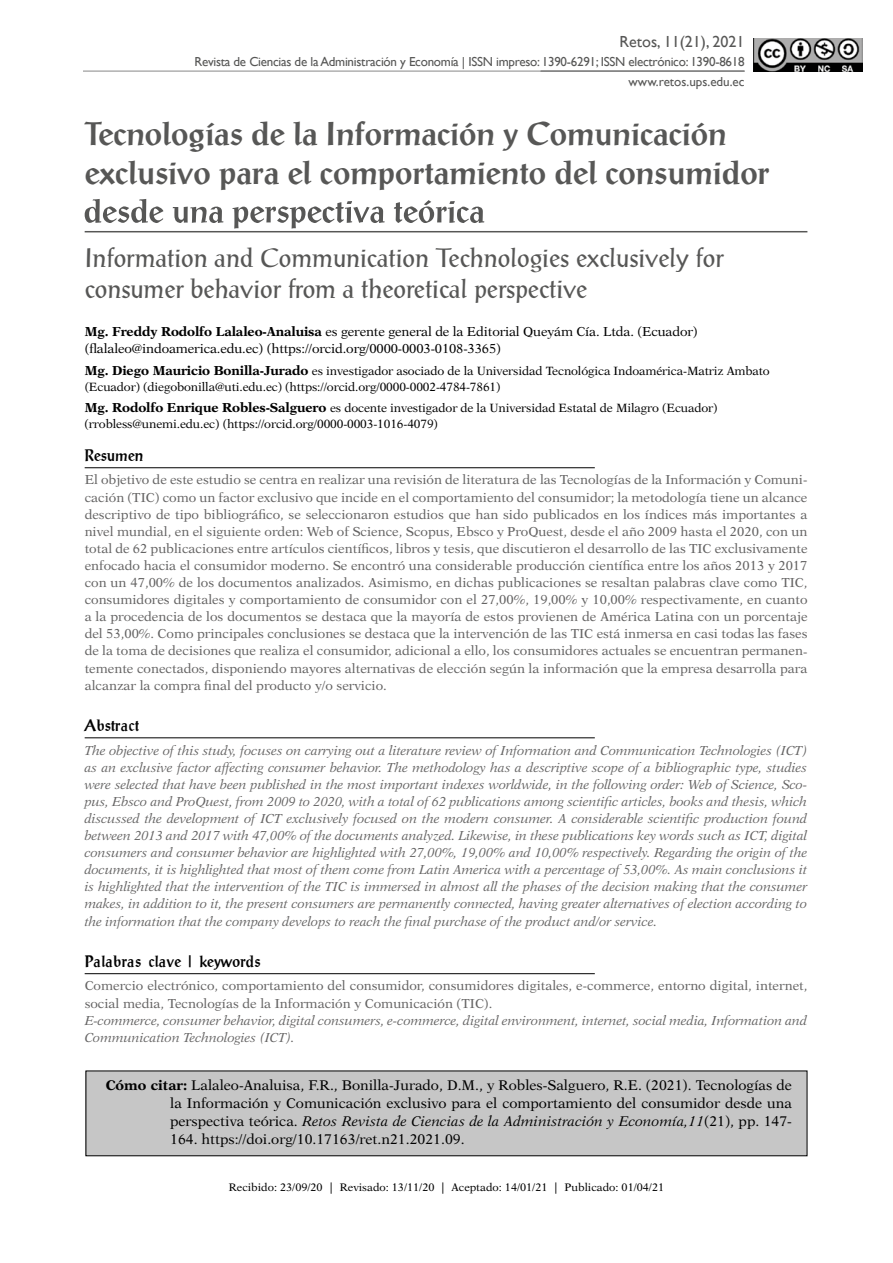
<style>
.page{position:relative;width:893px;height:1263px;background:#fff}
.page>*{position:absolute;margin:0;border:0;box-sizing:border-box;transform-origin:0 0}
.t1{font:700 32.25px/38.7px "Post Antiqua";color:#575756}
.t2{font:26.1px/31.3px "Post Antiqua";color:#575756}
.t3{font:600 17.7px "Post Antiqua";color:#000;scale:.91 1}
.t4{font:16.05px "Gill Sans";color:#575756}
.t5{font:14.1px/18.1px "New Aster LT Std";color:#000;text-align:justify}
.t6{font:13.05px/17.1px "New Aster LT Std";color:#646363;text-align:justify}
.t7{font:italic 13.05px/17.1px "New Aster LT Std";letter-spacing:-.01em;color:#646363;text-align:justify}
.t8{font:13.05px/17.1px "New Aster LT Std";letter-spacing:-.01em;color:#000}
.t9{font:13.05px/20.2px "Gill Sans";letter-spacing:-.02em;color:#575756;text-align:right}
.t10{font:12px/16px "New Aster LT Std";letter-spacing:-.01em;color:#000}
.t11{font:10.95px "New Aster LT Std";color:#000}
.s1{font-weight:700}
.s2{font-weight:700;font-size:13.05px}
.s3{font-style:italic}
.s4{font-family:"Helvetica";font-weight:700}
</style>
<div class="page">
<div style="left:86px;top:1071px;width:721px;height:85px;background:#c6c6c6"></div>
<div style="left:86px;top:1070px;width:721px;height:86px;border:1px solid #000"></div>
<img style="left:753px;top:38px;width:109px;height:33px">
<hr style="left:83px;top:71px;width:662px;height:1px;background:#878787">
<hr style="left:85px;top:231px;width:722px;height:1px;background:#575756">
<svg style="left:85px;top:199px;width:399px;height:30px"></svg>
<hr style="left:85px;top:467px;width:510px;height:1px;background:#000">
<hr style="left:85px;top:737px;width:510px;height:1px;background:#000">
<hr style="left:85px;top:973px;width:510px;height:1px;background:#000">
<p class="t4" style="left:619px;top:32px;width:127px">Retos, 11(21), 2021</p>
<p class="t9" style="left:195px;top:51px;width:552px">Revista de Ciencias de la Administración y Economía | ISSN impreso: 1390-6291; ISSN electrónico: 1390-8618 www.retos.ups.edu.ec</p>
<h1 class="t1" style="left:85px;top:114px;width:686px">Tecnologías de la Información y Comunicación exclusivo para el comportamiento del consumidor</h1>
<h2 class="t2" style="left:85px;top:242px;width:640px">Information and Communication Technologies exclusively for consumer behavior from a theoretical perspective</h2>
<p class="t8" style="left:85px;top:323px;width:614px"><span class="s1">Mg. Freddy Rodolfo Lalaleo-Analuisa</span> es gerente general de la Editorial Queyám Cía. Ltda. (Ecuador) (flalaleo@indoamerica.edu.ec) (https://orcid.org/0000-0003-0108-3365)</p>
<p class="t10" style="left:85px;top:363px;width:687px"><span class="s2">Mg. Diego Mauricio Bonilla-Jurado</span> es investigador asociado de la Universidad Tecnológica Indoamérica-Matriz Ambato (Ecuador) (diegobonilla@uti.edu.ec) (https://orcid.org/0000-0002-4784-7861)</p>
<p class="t10" style="left:85px;top:400px;width:634px"><span class="s2">Mg. Rodolfo Enrique Robles-Salguero</span> es docente investigador de la Universidad Estatal de Milagro (Ecuador) (rrobless@unemi.edu.ec) (https://orcid.org/0000-0003-1016-4079)</p>
<h3 class="t3" style="left:85px;top:446px;width:66px">Resumen</h3>
<p class="t6" style="left:85px;top:471px;width:724px">El objetivo de este estudio se centra en realizar una revisión de literatura de las Tecnologías de la Información y Comuni&shy;cación (TIC) como un factor exclusivo que incide en el comportamiento del consumidor; la metodología tiene un alcance descriptivo de tipo bibliográfico, se seleccionaron estudios que han sido publicados en los índices más importantes a nivel mundial, en el siguiente orden: Web of Science, Scopus, Ebsco y ProQuest, desde el año 2009 hasta el 2020, con un total de 62 publicaciones entre artículos científicos, libros y tesis, que discutieron el desarrollo de las TIC exclusivamente enfocado hacia el consumidor moderno. Se encontró una considerable producción científica entre los años 2013 y 2017 con un 47,00% de los documentos analizados. Asimismo, en dichas publicaciones se resaltan palabras clave como TIC, consumidores digitales y comportamiento de consumidor con el 27,00%, 19,00% y 10,00% respectivamente, en cuanto a la procedencia de los documentos se destaca que la mayoría de estos provienen de América Latina con un porcentaje del 53,00%. Como principales conclusiones se destaca que la intervención de las TIC está inmersa en casi todas las fases de la toma de decisiones que realiza el consumidor, adicional a ello, los consumidores actuales se encuentran permanen&shy;temente conectados, disponiendo mayores alternativas de elección según la información que la empresa desarrolla para alcanzar la compra final del producto y/o servicio.</p>
<h3 class="t3" style="left:85px;top:716px;width:61px">Abstract</h3>
<p class="t7" style="left:85px;top:742px;width:724px">The objective of this study, focuses on carrying out a literature review of Information and Communication Technologies (ICT) as an exclusive factor affecting consumer behavior. The methodology has a descriptive scope of a bibliographic type, studies were selected that have been published in the most important indexes worldwide, in the following order: Web of Science, Sco&shy;pus, Ebsco and ProQuest, from 2009 to 2020, with a total of 62 publications among scientific articles, books and thesis, which discussed the development of ICT exclusively focused on the modern consumer. A considerable scientific production found between 2013 and 2017 with 47,00% of the documents analyzed. Likewise, in these publications key words such as ICT, digital consumers and consumer behavior are highlighted with 27,00%, 19,00% and 10,00% respectively. Regarding the origin of the documents, it is highlighted that most of them come from Latin America with a percentage of 53,00%. As main conclusions it is highlighted that the intervention of the TIC is immersed in almost all the phases of the decision making that the consumer makes, in addition to it, the present consumers are permanently connected, having greater alternatives of election according to the information that the company develops to reach the final purchase of the product and/or service.</p>
<h3 class="t3" style="left:85px;top:952px;width:195px">Palabras clave | keywords</h3>
<p class="t6" style="left:85px;top:977px;width:724px">Comercio electrónico, comportamiento del consumidor, consumidores digitales, e-commerce, entorno digital, internet, social media, Tecnologías de la Información y Comunicación (TIC).</p>
<p class="t7" style="left:85px;top:1012px;width:724px">E-commerce, consumer behavior, digital consumers, e-commerce, digital environment, internet, social media, Information and<br>Communication Technologies (ICT).</p>
<p class="t5" style="left:170px;top:1076px;width:623px;text-indent:-64px"><span class="s1">Cómo citar:</span> Lalaleo-Analuisa, F.R., Bonilla-Jurado, D.M., y Robles-Salguero, R.E. (2021). Tecnologías de la Información y Comunicación exclusivo para el comportamiento del consumidor desde una perspectiva teórica. <span class="s3">Retos Revista de Ciencias de la Administración y Economía,11</span>(21), pp. 147- 164. https://doi.org/10.17163/ret.n21.2021.09.</p>
<p class="t11" style="left:229px;top:1180px;width:437px">Recibido: 23/09/20 <span class="s4">│</span> Revisado: 13/11/20 <span class="s4">│</span> Aceptado: 14/01/21 <span class="s4">│</span> Publicado: 01/04/21</p>
</div>
